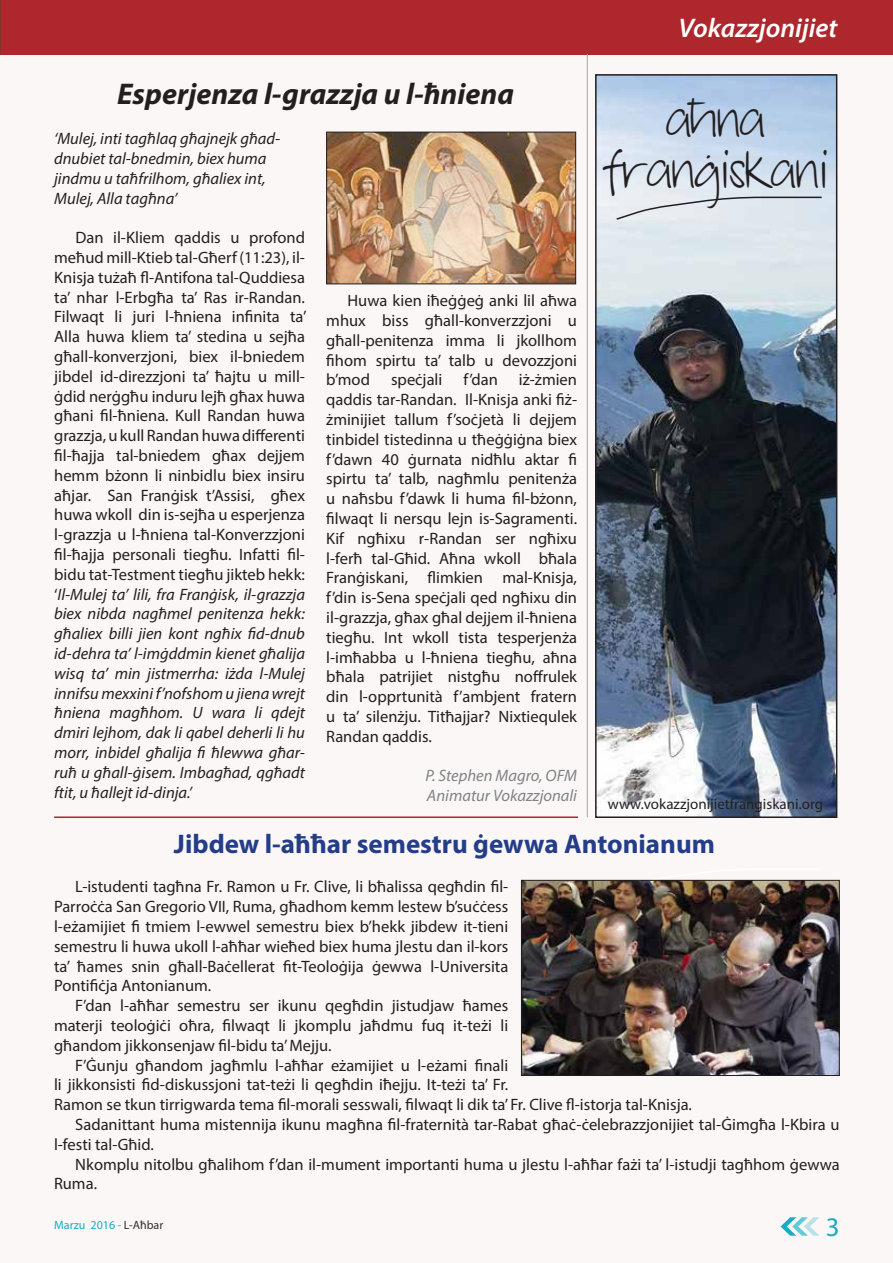
<style>
.page{position:relative;width:893px;height:1263px;background:#fbf7f6}
.page>*{position:absolute;margin:0;border:0;box-sizing:border-box;transform-origin:0 0}
.t1{font:33px/51px "DJB Elliephont";color:#231f20;text-align:center}
.t2{font:italic 700 30px "Myriad Pro";color:#231f20}
.t3{font:700 27px "Myriad Pro";color:#233d89}
.t4{font:italic 600 27px "Myriad Pro";color:#fff}
.t5{font:27px "Myriad Pro";color:#00acc8}
.t6{font:16.5px/19.8px "Myriad Pro";color:#231f20;text-align:justify}
.t7{font:italic 16.5px/19.8px "Myriad Pro";color:#231f20}
.t8{font:italic 16.5px/19.8px "Myriad Pro";color:#808285}
.t9{font:15px "Myriad Pro";color:#231f20}
.t10{font:12px "Myriad Pro";color:#00acc8}
.s1{font-style:italic}
.s2{color:#231f20}
</style>
<div class="page">
<hr style="left:0;top:0;width:1px;height:1263px;background:#bfd3c7">
<div style="left:0;top:0;width:893px;height:54px;background:#ad272c"></div>
<hr style="left:54px;top:816px;width:524px;height:2px;background:#ad272c">
<hr style="left:587px;top:54px;width:1px;height:763px;background:#a7a9ac">
<img style="left:598px;top:77px;width:236px;height:738px">
<div style="left:595px;top:74px;width:242px;height:744px;border:2px solid #231f20"></div>
<svg style="left:613px;top:879px;width:208px;height:1px"></svg>
<img style="left:523px;top:882px;width:315px;height:192px">
<div style="left:521px;top:880px;width:319px;height:196px;border:1px solid #231f20"></div>
<img style="left:328px;top:134px;width:246px;height:148px">
<div style="left:326px;top:132px;width:250px;height:152px;border:1px solid #231f20"></div>
<svg style="left:615px;top:196px;width:208px;height:25px"></svg>
<h2 class="t2" style="left:117px;top:74px;width:398px">Esperjenza l-grazzja u l-ħniena</h2>
<p class="t7" style="left:54px;top:128px;width:228px">‘Mulej, inti tagħlaq għajnejk għad&shy;dnubiet tal-bnedmin, biex huma jindmu u taħfrilhom, għaliex int,<br>Mulej, Alla tagħna’</p>
<p class="t6" style="left:54px;top:227px;width:254px;text-indent:21px">Dan il-Kliem qaddis u profond meħud mill-Ktieb tal-Għerf (11:23), il-Knisja tużaħ fl-Antifona tal-Quddiesa ta’ nhar l-Erbgħa ta’ Ras ir-Randan.<br>Filwaqt li juri l-ħniena infinita ta’ Alla huwa kliem ta’ stedina u sejħa għall-konverzjoni, biex il-bniedem jibdel id-direzzjoni ta’ ħajtu u mill&shy;ġdid nerġgħu induru lejħ għax huwa għani fil-ħniena. Kull Randan huwa grazzja, u kull Randan huwa differenti fil-ħajja tal-bniedem għax dejjem hemm bżonn li ninbidlu biex insiru aħjar. San Franġisk t’Assisi, għex huwa wkoll din is-sejħa u esperjenza l-grazzja u l-ħniena tal-Konverzzjoni fil-ħajja personali tiegħu. Infatti fil&shy;bidu tat-Testment tiegħu jikteb hekk: ‘<span class="s1">Il-Mulej ta’ lili, fra Franġisk, il-grazzja biex nibda nagħmel penitenza hekk: għaliex billi jien kont ngħix fid-dnub id-dehra ta’ l-imġddmin kienet għalija wisq ta’ min jistmerrha: iżda l-Mulej innifsu mexxini f’nofshom u jiena wrejt ħniena magħhom. U wara li qdejt dmiri lejhom, dak li qabel deherli li hu morr, inbidel għalija fi ħlewwa għar&shy;ruħ u għall-ġisem. Imbagħad, qgħadt ftit, u ħallejt id-dinja.’</span></p>
<p class="t6" style="left:326px;top:290px;width:252px;text-indent:21px">Huwa kien iħeġġeġ anki lil aħwa mhux biss għall-konverzzjoni u għall-penitenza imma li jkollhom fihom spirtu ta’ talb u devozzjoni b’mod</p>
<p class="t6" style="left:391px;top:370px;width:53px">speċjali</p>
<p class="t6" style="left:463px;top:370px;width:36px">f’dan</p>
<p class="t6" style="left:326px;top:370px;width:252px;text-indent:193px">iż-żmien qaddis tar-Randan. Il-Knisja anki fiż&shy;żminijiet tallum f’soċjetà li dejjem tinbidel tistedinna u tħeġġiġna biex f’dawn 40 ġurnata nidħlu aktar fi spirtu ta’ talb, nagħmlu penitenża u naħsbu f’dawk li huma fil-bżonn, filwaqt li nersqu lejn is-Sagramenti.<br>Kif ngħixu r-Randan ser ngħixu l-ferħ tal-Għid. Aħna wkoll bħala Franġiskani, flimkien mal-Knisja, f’din is-Sena speċjali qed ngħixu din il-grazzja, għax għal dejjem il-ħniena tiegħu. Int wkoll tista tesperjenża l-imħabba u l-ħniena tiegħu, aħna bħala patrijiet nistgħu noffrulek din l-opprtunità f’ambjent fratern u ta’ silenżju. Titħajjar? Nixtiequlek Randan qaddis.</p>
<p class="t8" style="left:425px;top:766px;width:153px">P. Stephen Magro, OFM<br>Animatur Vokazzjonali</p>
<h3 class="t4" style="left:679px;top:11px;width:160px">Vokazzjonijiet</h3>
<h1 class="t1" style="left:602px;top:100px;width:228px">aħna franġiskani</h1>
<p class="t9" style="left:608px;top:794px;width:217px">www.vokazzjonijietfrangiskani.org</p>
<h3 class="t3" style="left:174px;top:826px;width:543px">Jibdew l-aħħar semestru ġewwa Antonianum</h3>
<p class="t6" style="left:54px;top:877px;width:456px;text-indent:21px">L-istudenti tagħna Fr. Ramon u Fr. Clive, li bħalissa qegħdin fil-Parroċċa San Gregorio VII, Ruma, għadhom kemm lestew b’suċċess l-eżamijiet fi tmiem l-ewwel semestru biex b’hekk jibdew it-tieni semestru li huwa ukoll l-aħħar wieħed biex huma jlestu dan il-kors ta’ ħames snin għall-Baċellerat fit-Teoloġija ġewwa l-Universita Pontifiċja Antonianum.</p>
<p class="t6" style="left:54px;top:995px;width:456px;text-indent:21px">F’dan l-aħħar semestru ser ikunu qegħdin jistudjaw ħames materji teoloġiċi oħra, filwaqt li jkomplu jaħdmu fuq it-teżi li għandom jikkonsenjaw fil-bidu ta’ Mejju.</p>
<p class="t6" style="left:75px;top:1055px;width:435px">F’Ġunju għandom jagħmlu l-aħħar eżamijiet u l-eżami finali</p>
<p class="t6" style="left:54px;top:1075px;width:456px">li jikkonsisti fid-diskussjoni tat-teżi li qegħdin iħejju. It-teżi ta’ Fr.</p>
<p class="t6" style="left:54px;top:1094px;width:640px">Ramon se tkun tirrigwarda tema fil-morali sesswali, filwaqt li dik ta’ Fr. Clive fl-istorja tal-Knisja.</p>
<p class="t6" style="left:75px;top:1114px;width:766px">Sadanittant huma mistennija ikunu magħna fil-fraternità tar-Rabat għaċ-ċelebrazzjonijiet tal-Ġimgħa l-Kbira u</p>
<p class="t6" style="left:54px;top:1134px;width:102px">l-festi tal-Għid.</p>
<p class="t6" style="left:75px;top:1154px;width:766px">Nkomplu nitolbu għalihom f’dan il-mument importanti huma u jlestu l-aħħar fażi ta’ l-istudji tagħhom ġewwa</p>
<p class="t6" style="left:54px;top:1174px;width:45px">Ruma.</p>
<p class="t10" style="left:54px;top:1218px;width:111px">Marzu 2016 - <span class="s2">L-Aħbar</span></p>
<h3 class="t5" style="left:826px;top:1210px;width:15px">3</h3>
</div>
